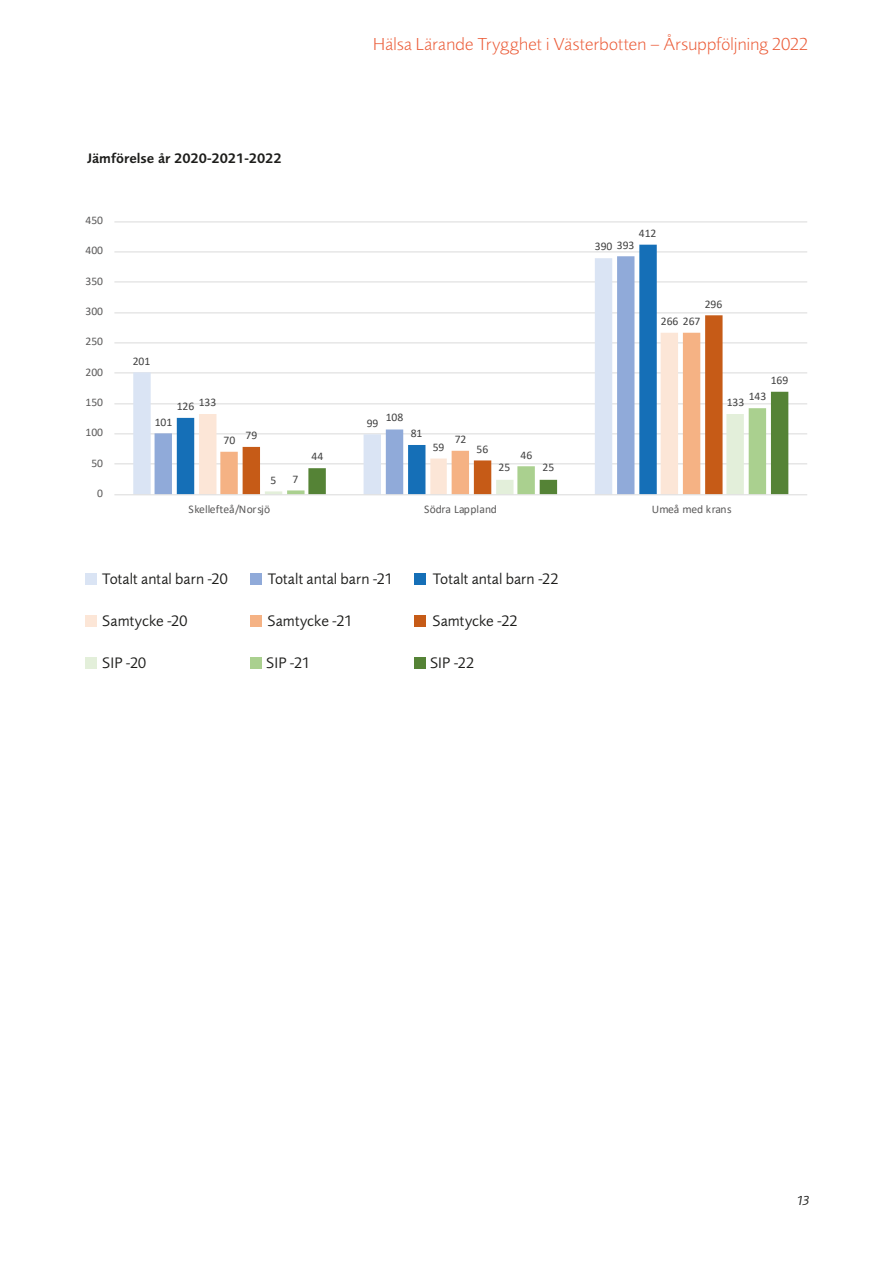
<style>
.page{position:relative;width:893px;height:1263px;background:#fff}
.page>*{position:absolute;margin:0;border:0;box-sizing:border-box;transform-origin:0 0}
.t1{font:300 18px "Foundry Sans";letter-spacing:-.005em;color:#eb5a36}
.Mellanrubrik{font:15.75px "Foundry Sans";letter-spacing:.01em;color:#1d1d1b}
.Mellanrubrik-2{font:600 14.25px "Foundry Sans";color:#1d1d1b}
.t2{font:italic 13.5px "Foundry Sans";color:#1d1d1b}
.t3{font:11.55px "Calibri";letter-spacing:-.005em;color:#5b5a5a}
.t4{font:11.55px "Calibri";color:#414141}
</style>
<div class="page">
<div style="left:85px;top:573px;width:11px;height:11px;background:#dae4f4"></div>
<div style="left:85px;top:615px;width:11px;height:11px;background:#fce6d7"></div>
<div style="left:85px;top:657px;width:11px;height:12px;background:#e3efda"></div>
<div style="left:414px;top:573px;width:11px;height:11px;background:#156fb7"></div>
<div style="left:414px;top:615px;width:11px;height:11px;background:#c65b17"></div>
<div style="left:414px;top:657px;width:11px;height:12px;background:#558336"></div>
<div style="left:250px;top:573px;width:11px;height:11px;background:#90aad9"></div>
<div style="left:250px;top:615px;width:11px;height:11px;background:#f5b284"></div>
<div style="left:250px;top:658px;width:11px;height:11px;background:#aad08f"></div>
<svg style="left:114px;top:221px;width:693px;height:275px"></svg>
<p class="Mellanrubrik-2" style="left:87px;top:150px;width:196px">Jämförelse år 2020-2021-2022</p>
<p class="t3" style="left:86px;top:212px;width:19px">450</p>
<p class="t3" style="left:86px;top:242px;width:19px">400</p>
<p class="t3" style="left:86px;top:273px;width:19px">350</p>
<p class="t3" style="left:86px;top:303px;width:19px">300</p>
<p class="t3" style="left:86px;top:333px;width:19px">250</p>
<p class="t3" style="left:86px;top:364px;width:19px">200</p>
<p class="t3" style="left:86px;top:394px;width:19px">150</p>
<p class="t4" style="left:133px;top:353px;width:19px">201</p>
<p class="t4" style="left:199px;top:394px;width:19px">133</p>
<p class="t4" style="left:177px;top:398px;width:19px">126</p>
<p class="t4" style="left:155px;top:414px;width:19px">101</p>
<p class="t1" style="left:373px;top:34px;width:437px">Hälsa Lärande Trygghet i Västerbotten – Årsuppföljning 2022</p>
<p class="t4" style="left:639px;top:225px;width:19px">412</p>
<p class="t4" style="left:367px;top:415px;width:13px">99</p>
<p class="t4" style="left:386px;top:409px;width:19px">108</p>
<p class="t4" style="left:617px;top:237px;width:19px">393</p>
<p class="t4" style="left:595px;top:239px;width:19px">390</p>
<p class="t4" style="left:705px;top:296px;width:19px">296</p>
<p class="t4" style="left:661px;top:313px;width:41px">266 267</p>
<p class="t4" style="left:771px;top:372px;width:19px">169</p>
<p class="t4" style="left:749px;top:388px;width:19px">143</p>
<p class="t4" style="left:727px;top:394px;width:19px">133</p>
<p class="t3" style="left:86px;top:424px;width:19px">100</p>
<p class="t3" style="left:91px;top:455px;width:13px">50</p>
<p class="t3" style="left:97px;top:485px;width:7px">0</p>
<p class="t4" style="left:411px;top:425px;width:13px">81</p>
<p class="t4" style="left:246px;top:427px;width:13px">79</p>
<p class="t4" style="left:224px;top:432px;width:13px">70</p>
<p class="t4" style="left:455px;top:431px;width:13px">72</p>
<p class="t4" style="left:433px;top:439px;width:13px">59</p>
<p class="t4" style="left:270px;top:472px;width:7px">5</p>
<p class="t4" style="left:292px;top:471px;width:7px">7</p>
<p class="t4" style="left:311px;top:449px;width:13px">44</p>
<p class="t4" style="left:477px;top:441px;width:13px">56</p>
<p class="t4" style="left:499px;top:459px;width:13px">25</p>
<p class="t4" style="left:521px;top:447px;width:13px">46</p>
<p class="t4" style="left:543px;top:459px;width:13px">25</p>
<p class="t3" style="left:189px;top:501px;width:83px">Skellefteå/Norsjö</p>
<p class="t3" style="left:424px;top:501px;width:74px">Södra Lappland</p>
<p class="t3" style="left:652px;top:501px;width:81px">Umeå med krans</p>
<p class="Mellanrubrik" style="left:102px;top:570px;width:127px">Totalt antal barn -20</p>
<p class="Mellanrubrik" style="left:268px;top:570px;width:127px">Totalt antal barn -21</p>
<p class="Mellanrubrik" style="left:433px;top:570px;width:127px">Totalt antal barn -22</p>
<p class="Mellanrubrik" style="left:102px;top:612px;width:86px">Samtycke -20</p>
<p class="Mellanrubrik" style="left:267px;top:612px;width:86px">Samtycke -21</p>
<p class="Mellanrubrik" style="left:432px;top:612px;width:87px">Samtycke -22</p>
<p class="Mellanrubrik" style="left:102px;top:655px;width:45px">SIP -20</p>
<p class="Mellanrubrik" style="left:266px;top:655px;width:45px">SIP -21</p>
<p class="Mellanrubrik" style="left:430px;top:655px;width:45px">SIP -22</p>
<p class="t2" style="left:797px;top:1193px;width:14px">13</p>
</div>
